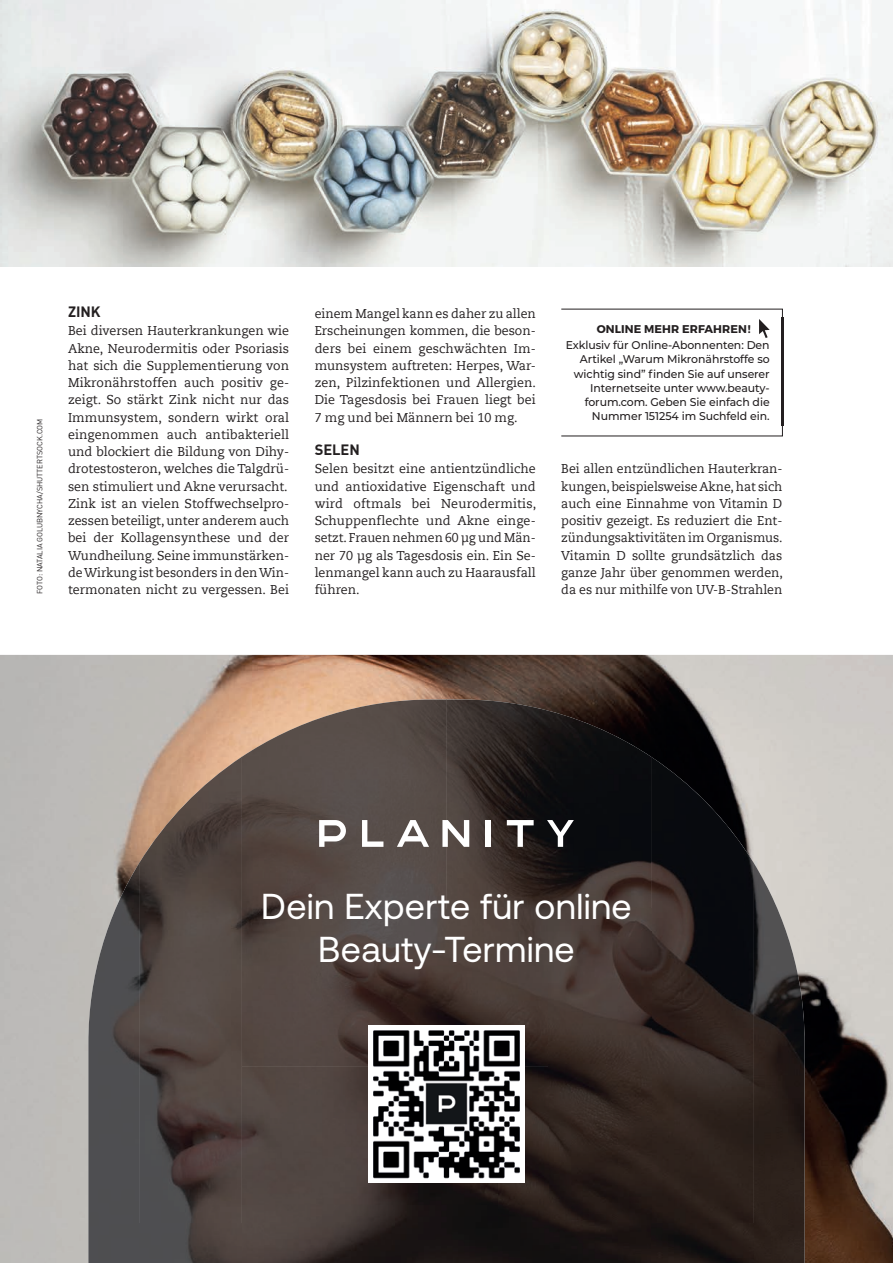
<style>
.page{position:relative;width:893px;height:1263px;background:#fff}
.page>*{position:absolute;margin:0;border:0;box-sizing:border-box;transform-origin:0 0}
.t1{font:36px/43.2px "Aeonik";letter-spacing:.01em;color:#fff;text-align:center}
.t2{font:700 14.7px "DIN Offc Pro";color:#231f20}
.t3{font:12.75px/17.2px "Caecilia Com 55 Roman";color:#231f20;text-align:justify}
.t4{font:500 11.25px/14.2px "Montserrat";letter-spacing:-.005em;color:#231f20;text-align:right}
.t5{font:700 11.25px "Montserrat";letter-spacing:.01em;color:#231f20}
.t6{font:7.5px "DIN Offc Pro";color:#231f20}
</style>
<div class="page">
<img style="left:0;top:0;width:893px;height:266px">
<hr style="left:781px;top:318px;width:3px;height:20px;background:#231f20">
<hr style="left:781px;top:336px;width:3px;height:89px;background:#231f20">
<svg style="left:561px;top:308px;width:222px;height:129px"></svg>
<img style="left:0;top:655px;width:893px;height:608px">
<img style="left:241px;top:699px;width:410px;height:210px">
<img style="left:139px;top:757px;width:103px;height:506px">
<img style="left:651px;top:757px;width:103px;height:506px">
<img style="left:88px;top:862px;width:52px;height:401px">
<img style="left:753px;top:862px;width:52px;height:401px">
<img style="left:241px;top:909px;width:308px;height:157px">
<img style="left:549px;top:909px;width:102px;height:354px">
<img style="left:241px;top:1066px;width:154px;height:197px">
<img style="left:498px;top:1066px;width:51px;height:197px">
<img style="left:395px;top:1182px;width:103px;height:81px">
<svg style="left:397px;top:820px;width:32px;height:27px"></svg>
<svg style="left:319px;top:820px;width:27px;height:27px"></svg>
<svg style="left:362px;top:820px;width:21px;height:27px"></svg>
<div style="left:485px;top:820px;width:6px;height:27px;background:#fff"></div>
<svg style="left:507px;top:820px;width:27px;height:27px"></svg>
<svg style="left:547px;top:820px;width:27px;height:27px"></svg>
<svg style="left:442px;top:820px;width:27px;height:27px"></svg>
<img style="left:368px;top:1025px;width:157px;height:157px">
<p class="t6" style="left:34px;top:594px;width:177px;rotate:-90deg">FOTO: NATALIA GOLUBNYCHA/SHUTTERTSOCK.COM</p>
<p class="t2" style="left:68px;top:299px;width:34px">ZINK</p>
<p class="t3" style="left:68px;top:322px;width:223px;text-align:left">Bei diversen Hauterkrankungen wie Akne, Neurodermitis oder Psoriasis hat sich die Supplementierung von Mikronährstoffen auch positiv ge&shy;zeigt. So stärkt Zink nicht nur das Immunsystem, sondern wirkt oral eingenommen auch antibakteriell und blockiert die Bildung von Dihy&shy;drotestosteron, welches die Talgdrü&shy;sen stimuliert und Akne verursacht.<br>Zink ist an vielen Stoffwechselpro&shy;zessen beteiligt, unter anderem auch bei der Kollagensynthese und der Wundheilung. Seine immunstärken&shy;de Wirkung ist besonders in den Win&shy;termonaten nicht zu vergessen. Bei</p>
<p class="t5" style="left:597px;top:322px;width:155px">ONLINE MEHR ERFAHREN!</p>
<p class="t3" style="left:315px;top:305px;width:223px">einem Mangel kann es daher zu allen Erscheinungen kommen, die beson&shy;ders bei einem geschwächten Im&shy;munsystem auftreten: Herpes, War&shy;zen, Pilzinfektionen und Allergien.<br>Die Tagesdosis bei Frauen liegt bei 7 mg und bei Männern bei 10 mg.</p>
<p class="t2" style="left:315px;top:437px;width:47px">SELEN</p>
<p class="t3" style="left:315px;top:460px;width:223px">Selen besitzt eine antientzündliche und antioxidative Eigenschaft und wird oftmals bei Neurodermitis, Schuppenflechte und Akne einge&shy;setzt. Frauen nehmen 60 µg und Män&shy;ner 70 μg als Tagesdosis ein. Ein Se&shy;lenmangel kann auch zu Haarausfall führen.</p>
<p class="t3" style="left:561px;top:460px;width:223px">Bei allen entzündlichen Hauterkran&shy;kungen, beispielsweise Akne, hat sich auch eine Einnahme von Vitamin D positiv gezeigt. Es reduziert die Ent&shy;zündungsaktivitäten im Organismus.<br>Vitamin D sollte grundsätzlich das ganze Jahr über genommen werden, da es nur mithilfe von UV-B-Strahlen</p>
<p class="t4" style="left:566px;top:338px;width:205px">Exklusiv für Online-Abonnenten: Den Artikel „Warum Mikronährstoffe so wichtig sind” finden Sie auf unserer Internetseite unter www.beauty&shy;forum.com. Geben Sie einfach die Nummer 151254 im Suchfeld ein.</p>
<h1 class="t1" style="left:261px;top:885px;width:372px">Dein Experte für online<br>Beauty-Termine</h1>
</div>
